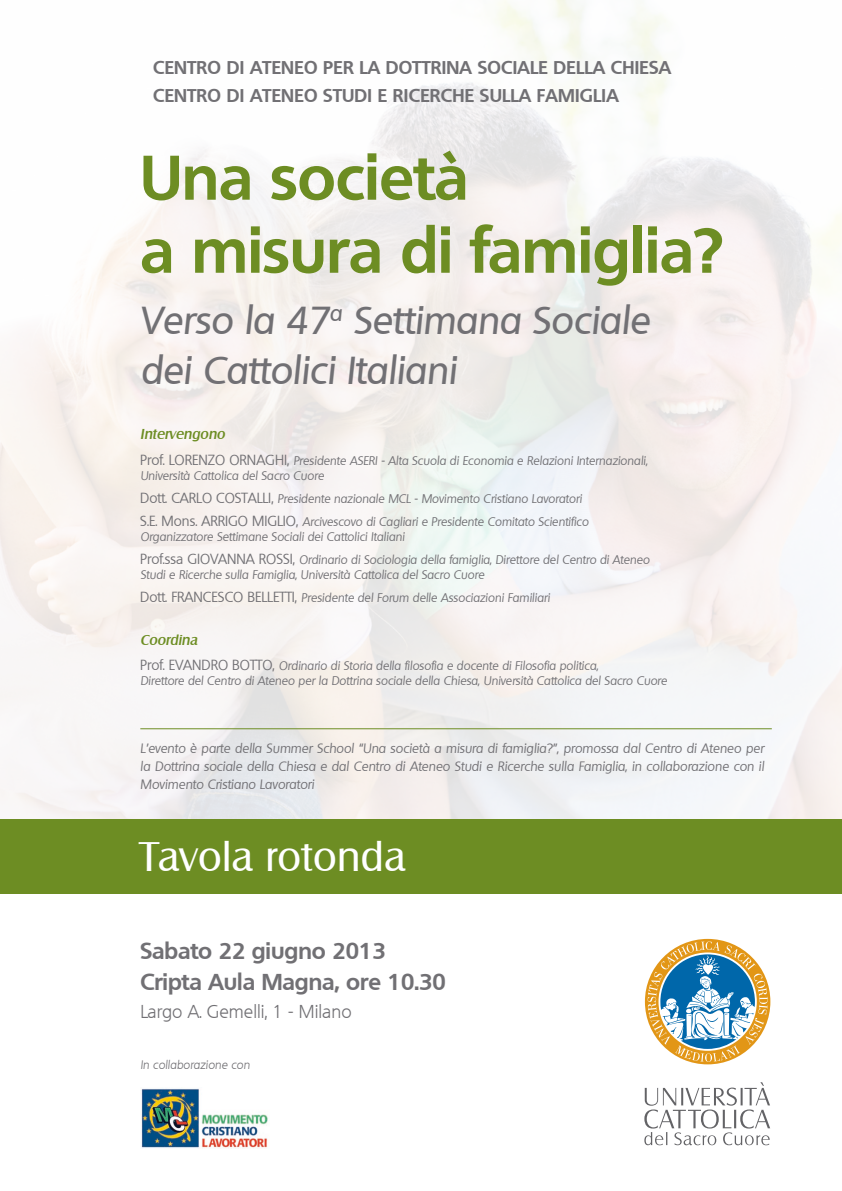
<style>
.page{position:relative;width:842px;height:1191px;background:#fff}
.page>*{position:absolute;margin:0;border:0;box-sizing:border-box;transform-origin:0 0}
.t1{font:700 61px "Quebec";color:#6d8d23}
.t2{font:40.2px "Salzburg";letter-spacing:.01em;color:#fff}
.t3{font:italic 500 38px "Quebec";color:#717074}
.t4{font:700 22.4px "Quebec";color:#717074}
.t5{font:300 18.2px "Quebec";color:#717074}
.t6{font:700 18px "Quebec";letter-spacing:.015em;color:#717074}
.t7{font:italic 500 14px "Salzburg";color:#6d8d23}
.t8{font:italic 13px/18px "Quebec";color:#717074;text-align:justify}
.t9{font:italic 12px "Quebec";color:#717074}
.t10{font:italic 300 12px "Quebec";color:#717074}
.s1{font-style:normal;font-size:14px}
</style>
<div class="page">
<div style="left:0;top:819px;width:842px;height:74px;background:#6d8d23"></div>
<svg style="left:645px;top:939px;width:125px;height:125px"></svg>
<svg style="left:644px;top:1082px;width:126px;height:63px"></svg>
<hr style="left:140px;top:728px;width:632px;height:1px;background:#6d8d23">
<img style="left:141px;top:1088px;width:127px;height:60px">
<p class="t6" style="left:153px;top:55px;width:520px">CENTRO DI ATENEO PER LA DOTTRINA SOCIALE DELLA CHIESA</p>
<p class="t6" style="left:153px;top:83px;width:467px">CENTRO DI ATENEO STUDI E RICERCHE SULLA FAMIGLIA</p>
<p class="t1" style="left:140px;top:137px;width:329px">Una società</p>
<p class="t1" style="left:140px;top:210px;width:585px">a misura di famiglia?</p>
<p class="t3" style="left:140px;top:295px;width:511px">Verso la 47<sup>a</sup> Settimana Sociale</p>
<p class="t3" style="left:140px;top:345px;width:318px">dei Cattolici Italiani</p>
<p class="t7" style="left:140px;top:426px;width:86px">Intervengono</p>
<p class="t9" style="left:140px;top:452px;width:509px"><span class="s1">Prof. LORENZO ORNAGHI,</span> Presidente ASERI - Alta Scuola di Economia e Relazioni Internazionali,</p>
<p class="t9" style="left:140px;top:467px;width:185px">Università Cattolica del Sacro Cuore</p>
<p class="t9" style="left:140px;top:490px;width:443px"><span class="s1">Dott. CARLO COSTALLI,</span> Presidente nazionale MCL - Movimento Cristiano Lavoratori</p>
<p class="t9" style="left:140px;top:513px;width:450px"><span class="s1">S.E. Mons. ARRIGO MIGLIO,</span> Arcivescovo di Cagliari e Presidente Comitato Scientifico</p>
<p class="t9" style="left:140px;top:528px;width:266px">Organizzatore Settimane Sociali dei Cattolici Italiani</p>
<p class="t9" style="left:140px;top:551px;width:511px"><span class="s1">Prof.ssa GIOVANNA ROSSI,</span> Ordinario di Sociologia della famiglia, Direttore del Centro di Ateneo</p>
<p class="t9" style="left:140px;top:566px;width:346px">Studi e Ricerche sulla Famiglia, Università Cattolica del Sacro Cuore</p>
<p class="t9" style="left:140px;top:589px;width:411px"><span class="s1">Dott. FRANCESCO BELLETTI,</span> Presidente del Forum delle Associazioni Familiari</p>
<p class="t7" style="left:140px;top:631px;width:58px">Coordina</p>
<p class="t9" style="left:140px;top:657px;width:460px"><span class="s1">Prof. EVANDRO BOTTO,</span> Ordinario di Storia della filosofia e docente di Filosofia politica,</p>
<p class="t9" style="left:140px;top:672px;width:528px">Direttore del Centro di Ateneo per la Dottrina sociale della Chiesa, Università Cattolica del Sacro Cuore</p>
<p class="t8" style="left:140px;top:739px;width:625px">L’evento è parte della Summer School “Una società a misura di famiglia?”, promossa dal Centro di Ateneo per la Dottrina sociale della Chiesa e dal Centro di Ateneo Studi e Ricerche sulla Famiglia, in collaborazione con il Movimento Cristiano Lavoratori</p>
<p class="t2" style="left:140px;top:832px;width:267px">Tavola rotonda</p>
<p class="t4" style="left:140px;top:936px;width:247px">Sabato 22 giugno 2013</p>
<p class="t4" style="left:140px;top:966px;width:307px">Cripta Aula Magna, ore 10.30</p>
<p class="t5" style="left:140px;top:999px;width:213px">Largo A. Gemelli, 1 - Milano</p>
<p class="t10" style="left:140px;top:1056px;width:111px">In collaborazione con</p>
</div>
